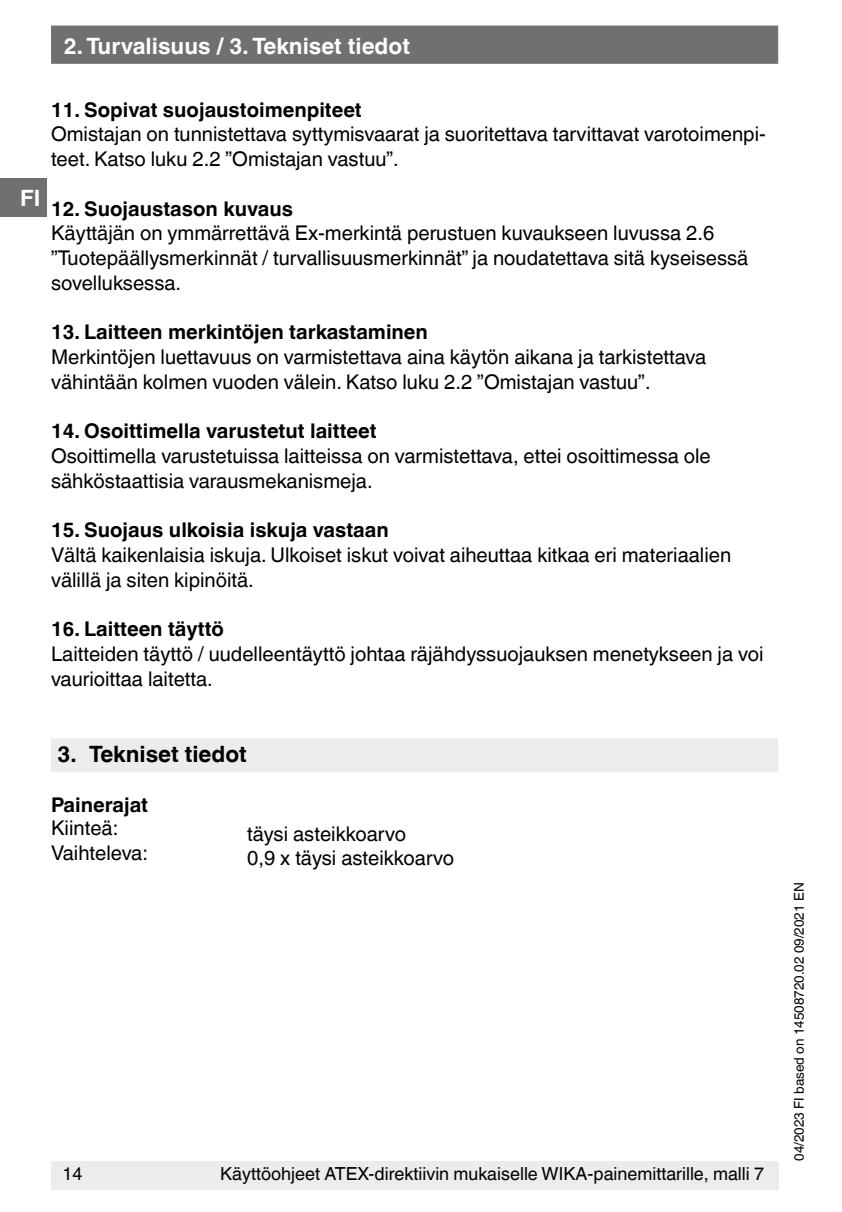
<style>
.page{position:relative;width:842px;height:1212px;background:#fff}
.page>*{position:absolute;margin:0;border:0;box-sizing:border-box;transform-origin:0 0}
.t1{font:700 22.5px "Helvetica World";color:#fff}
.t2{font:700 22.5px "Helvetica World";color:#000}
.t3{font:20.25px/24.8px "Helvetica World";color:#000}
.t4{font:700 20.25px "Helvetica World";color:#000}
.t5{font:18px "Helvetica World";color:#000}
.t6{font:13.5px "Helvetica World";color:#000}
</style>
<div class="page">
<div style="left:51px;top:1161px;width:727px;height:29px;background:#ececec"></div>
<div style="left:51px;top:26px;width:727px;height:38px;background:#6f7070;border:2px solid #6f7070"></div>
<div style="left:0;top:179px;width:47px;height:38px;background:#6f7070"></div>
<div style="left:51px;top:738px;width:727px;height:34px;background:#ececec"></div>
<p class="t1" style="left:64px;top:33px;width:348px">2. Turvalisuus / 3. Tekniset tiedot</p>
<p class="t1" style="left:20px;top:185px;width:22px">FI</p>
<p class="t4" style="left:51px;top:98px;width:312px">11. Sopivat suojaustoimenpiteet</p>
<p class="t3" style="left:51px;top:122px;width:716px">Omistajan on tunnistettava syttymisvaarat ja suoritettava tarvittavat varotoimenpi&shy;teet. Katso luku 2.2 ”Omistajan vastuu”.</p>
<p class="t4" style="left:51px;top:197px;width:244px">12. Suojaustason kuvaus</p>
<p class="t3" style="left:51px;top:221px;width:699px">Käyttäjän on ymmärrettävä Ex-merkintä perustuen kuvaukseen luvussa 2.6 ”Tuotepäällysmerkinnät / turvallisuusmerkinnät” ja noudatettava sitä kyseisessä sovelluksessa.</p>
<p class="t4" style="left:51px;top:320px;width:378px">13. Laitteen merkintöjen tarkastaminen</p>
<p class="t3" style="left:51px;top:345px;width:657px">Merkintöjen luettavuus on varmistettava aina käytön aikana ja tarkistettava vähintään kolmen vuoden välein. Katso luku 2.2 ”Omistajan vastuu”.</p>
<p class="t4" style="left:51px;top:419px;width:327px">14. Osoittimella varustetut laitteet</p>
<p class="t3" style="left:51px;top:444px;width:661px">Osoittimella varustetuissa laitteissa on varmistettava, ettei osoittimessa ole sähköstaattisia varausmekanismeja.</p>
<p class="t4" style="left:51px;top:518px;width:339px">15. Suojaus ulkoisia iskuja vastaan</p>
<p class="t3" style="left:51px;top:543px;width:682px">Vältä kaikenlaisia iskuja. Ulkoiset iskut voivat aiheuttaa kitkaa eri materiaalien välillä ja siten kipinöitä.</p>
<p class="t4" style="left:51px;top:617px;width:174px">16. Laitteen täyttö</p>
<p class="t3" style="left:51px;top:642px;width:714px">Laitteiden täyttö / uudelleentäyttö johtaa räjähdyssuojauksen menetykseen ja voi vaurioittaa laitetta.</p>
<p class="t2" style="left:57px;top:741px;width:191px">3. Tekniset tiedot</p>
<p class="t4" style="left:51px;top:793px;width:99px">Painerajat</p>
<p class="t3" style="left:51px;top:816px;width:69px">Kiinteä:</p>
<p class="t3" style="left:247px;top:821px;width:160px">täysi asteikkoarvo</p>
<p class="t3" style="left:51px;top:841px;width:98px">Vaihteleva:</p>
<p class="t3" style="left:247px;top:846px;width:209px">0,9 x täysi asteikkoarvo</p>
<p class="t5" style="left:63px;top:1163px;width:22px">14</p>
<p class="t5" style="left:220px;top:1163px;width:546px">Käyttöohjeet ATEX-direktiivin mukaiselle WIKA-painemittarille, malli 7</p>
<p class="t6" style="left:791px;top:1161px;width:280px;rotate:-90deg">04/2023 FI based on 14508720.02 09/2021 EN</p>
</div>
